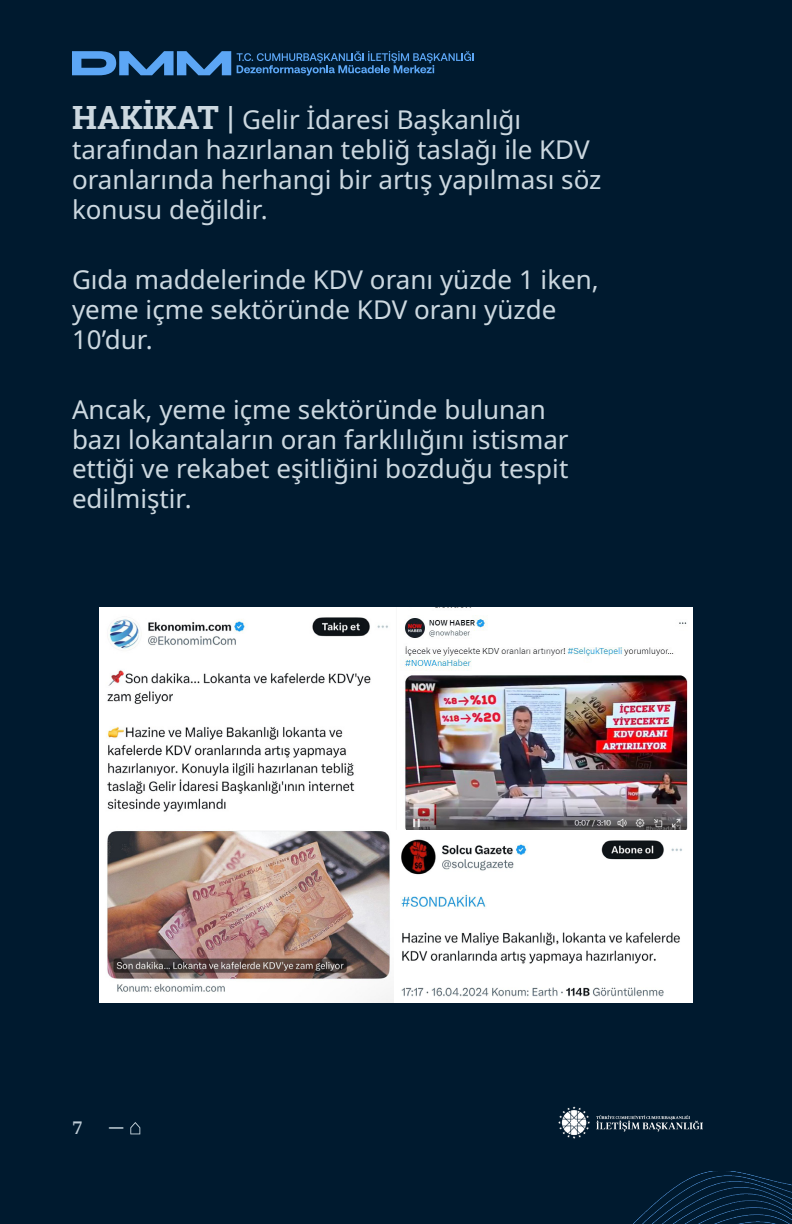
<style>
.page{position:relative;width:792px;height:1224px;background:#001a2f}
.page>*{position:absolute;margin:0;border:0;box-sizing:border-box;transform-origin:0 0}
.t1{font:26px/30px "Noto Sans";color:#ccd8e0}
.t2{font:500 20px "IBM Plex Serif";color:#ccd9e0}
.t3{font:500 18px "IBM Plex Serif";color:#bfccd6}
.s1{font-family:"Roboto Slab";font-weight:700;font-size:32px}
.s2{font-family:"Roboto Slab";font-size:32px}
</style>
<div class="page">
<img style="left:633px;top:1171px;width:159px;height:53px">
<img style="left:558px;top:1106px;width:144px;height:32px">
<svg style="left:130px;top:1122px;width:10px;height:12px"></svg>
<svg style="left:72px;top:51px;width:159px;height:24px"></svg>
<svg style="left:237px;top:51px;width:237px;height:24px"></svg>
<img style="left:100px;top:608px;width:294px;height:394px">
<img style="left:394px;top:608px;width:298px;height:223px">
<img style="left:394px;top:831px;width:298px;height:171px">
<p class="t1" style="left:72px;top:106px;width:531px"><span class="s1">HAKİKAT</span> <span class="s2">|</span> Gelir İdaresi Başkanlığı tarafından hazırlanan tebliğ taslağı ile KDV oranlarında herhangi bir artış yapılması söz konusu değildir.</p>
<p class="t1" style="left:72px;top:265px;width:528px">Gıda maddelerinde KDV oranı yüzde 1 iken, yeme içme sektöründe KDV oranı yüzde<br>10’dur.</p>
<p class="t1" style="left:72px;top:395px;width:498px">Ancak, yeme içme sektöründe bulunan bazı lokantaların oran farklılığını istismar ettiği ve rekabet eşitliğini bozduğu tespit edilmiştir.</p>
<p class="t3" style="left:72px;top:1114px;width:12px">7</p>
<p class="t2" style="left:108px;top:1112px;width:17px">—</p>
</div>
